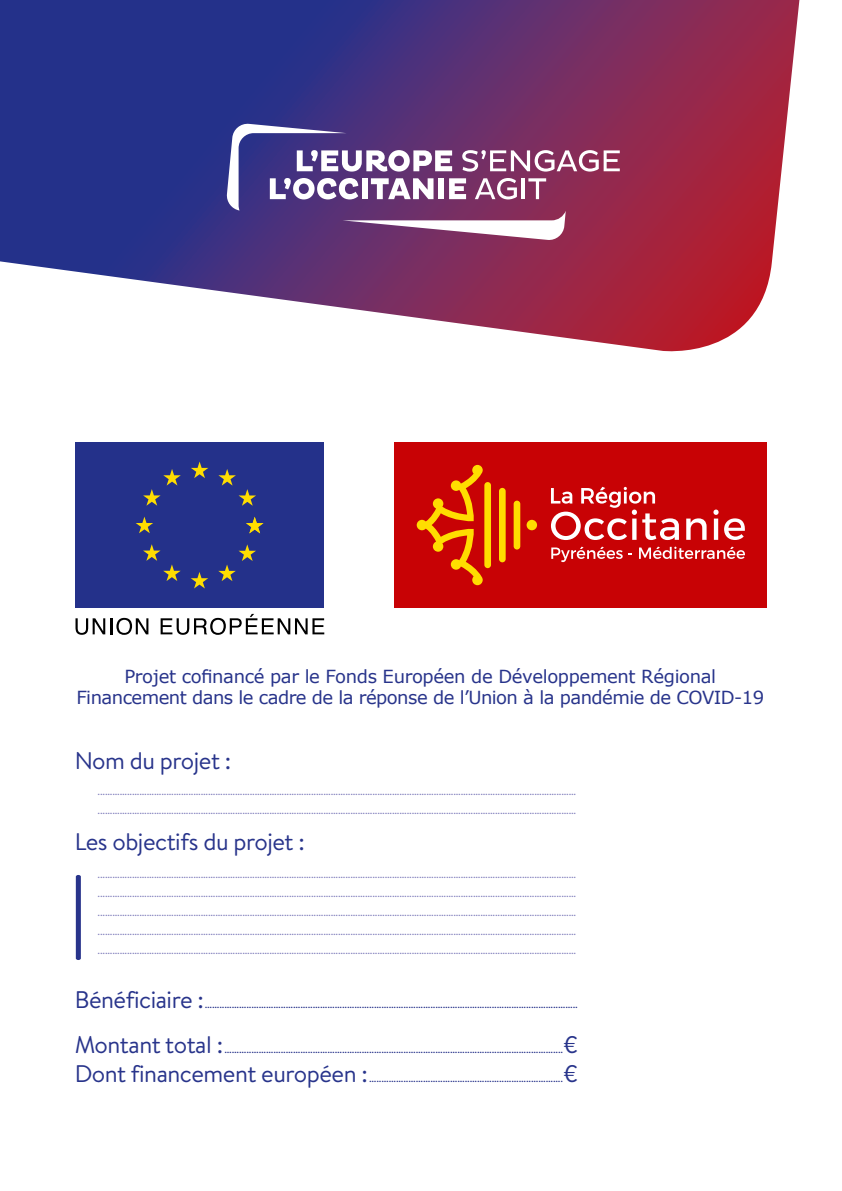
<style>
.page{position:relative;width:842px;height:1191px;background:#fff}
.page>*{position:absolute;margin:0;border:0;box-sizing:border-box;transform-origin:0 0}
.t1{font:24px "Brandon Text";letter-spacing:-.02em;color:#28348b}
.t2{font:18px/21.6px "Verdana";letter-spacing:-.03em;color:#28348b;text-align:center}
.t3{font:11px/19px "Brandon Text";color:#8583be;text-align:justify}
.t4{font:11px "Brandon Text";color:#28348b}
.s1{font-size:24px}
</style>
<div class="page">
<svg style="left:0;top:0;width:799px;height:352px"></svg>
<svg style="left:227px;top:123px;width:393px;height:117px"></svg>
<div style="left:394px;top:442px;width:373px;height:166px;background:#c80205"></div>
<div style="left:484px;top:482px;width:7px;height:86px;background:#fd0;border-radius:3px"></div>
<div style="left:499px;top:488px;width:7px;height:74px;background:#fd0;border-radius:3px"></div>
<div style="left:514px;top:500px;width:6px;height:49px;background:#fd0;border-radius:3px"></div>
<div style="left:527px;top:520px;width:10px;height:10px;background:#fd0;border-radius:50%"></div>
<svg style="left:417px;top:465px;width:66px;height:120px"></svg>
<svg style="left:686px;top:518px;width:20px;height:22px"></svg>
<svg style="left:713px;top:509px;width:32px;height:31px"></svg>
<svg style="left:551px;top:487px;width:128px;height:53px"></svg>
<svg style="left:551px;top:546px;width:81px;height:16px"></svg>
<svg style="left:639px;top:546px;width:106px;height:13px"></svg>
<div style="left:75px;top:442px;width:249px;height:166px;background:#24318a"></div>
<svg style="left:218px;top:544px;width:38px;height:37px"></svg>
<svg style="left:191px;top:572px;width:17px;height:16px"></svg>
<svg style="left:143px;top:544px;width:38px;height:37px"></svg>
<svg style="left:136px;top:517px;width:17px;height:16px"></svg>
<svg style="left:143px;top:469px;width:38px;height:37px"></svg>
<svg style="left:191px;top:461px;width:17px;height:17px"></svg>
<svg style="left:218px;top:469px;width:38px;height:37px"></svg>
<svg style="left:246px;top:517px;width:17px;height:16px"></svg>
<svg style="left:76px;top:618px;width:29px;height:17px"></svg>
<hr style="left:110px;top:618px;width:3px;height:16px;background:#000">
<svg style="left:116px;top:618px;width:32px;height:17px"></svg>
<svg style="left:161px;top:614px;width:163px;height:21px"></svg>
<svg style="left:76px;top:875px;width:5px;height:85px"></svg>
<h2 class="t2" style="left:76px;top:665px;width:689px">Projet cofinancé par le Fonds Européen de Développement Régional<br>Financement dans le cadre de la réponse de l’Union à la pandémie de COVID-19</h2>
<h1 class="t1" style="left:75px;top:744px;width:158px">Nom du projet :</h1>
<p class="t3" style="left:98px;top:781px;width:480px">................................................................................................................................................................................................... ...................................................................................................................................................................................................</p>
<h1 class="t1" style="left:75px;top:825px;width:232px">Les objectifs du projet :</h1>
<p class="t3" style="left:98px;top:864px;width:480px">................................................................................................................................................................................................... ................................................................................................................................................................................................... ................................................................................................................................................................................................... ................................................................................................................................................................................................... ...................................................................................................................................................................................................</p>
<p class="t4" style="left:75px;top:997px;width:505px"><span class="s1">Bénéficiaire :</span>........................................................................................................................................................</p>
<p class="t4" style="left:75px;top:1041px;width:505px"><span class="s1">Montant total :</span>..........................................................................................................................................<span class="s1">€</span></p>
<p class="t4" style="left:75px;top:1070px;width:504px"><span class="s1">Dont financement européen :</span>...............................................................................<span class="s1">€</span></p>
</div>
